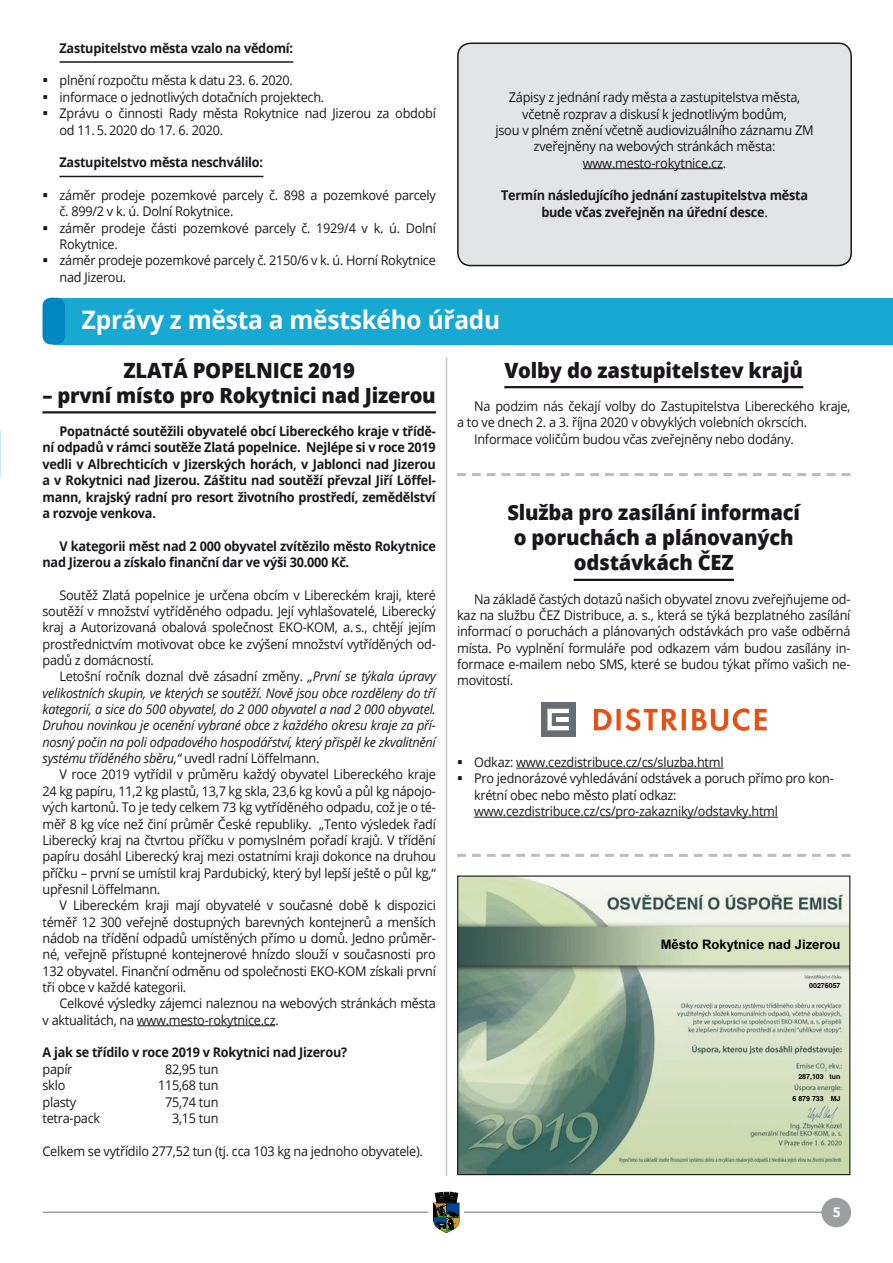
<style>
.page{position:relative;width:893px;height:1263px;background:#fff}
.page>*{position:absolute;margin:0;border:0;box-sizing:border-box;transform-origin:0 0}
.Nadpis_H1{font:700 25.5px "Open Sans";letter-spacing:-.01em;color:#fff;scale:.96 1}
.Nadpis_H2a{font:800 21px/25.2px "Open Sans";letter-spacing:-.01em;color:#1a171c;text-align:center;scale:.96 1}
.t1{font:700 15px "Source Sans Pro";color:#fff}
.AAA_Body_Text{font:13.35px/16.4px "Open Sans";letter-spacing:-.02em;color:#1a171c;scale:.95 1}
.AAA_Body_Text-2{font:700 13.35px/16.4px "Open Sans";letter-spacing:-.02em;color:#1a171c;text-align:justify;scale:.95 1}
.AAA_Body_Text-3{font:italic 13.35px/16.4px "Open Sans";letter-spacing:-.02em;color:#1a171c;text-align:justify;scale:.95 1}
.AAA_Neodsazený{font:13.35px/16.4px "Open Sans";letter-spacing:-.02em;color:#1a171c;text-align:center;scale:.96 1}
.AAA_Neodsazený-2{font:700 13.35px/16.4px "Open Sans";letter-spacing:-.02em;color:#1a171c;text-align:center;scale:.95 1}
.Nadpis_H8{font:700 13.35px "Open Sans";letter-spacing:-.02em;color:#1a171c;scale:.95 1}
.t2{font:700 13.05px "Arial";color:#010000}
.t3{font:700 7.05px "Helvetica";color:#010000}
.s1{font-weight:400}
.s2{font-style:normal}
</style>
<div class="page">
<hr style="left:43px;top:1211px;width:807px;height:2px;background:#9d9ea0">
<div style="left:429px;top:1192px;width:35px;height:42px;background:#fff"></div>
<svg style="left:433px;top:1192px;width:27px;height:41px"></svg>
<div style="left:821px;top:1198px;width:30px;height:29px;background:#9d9ea0;border-radius:50%"></div>
<hr style="left:60px;top:61px;width:233px;height:2px;background:#1a171c">
<hr style="left:60px;top:176px;width:203px;height:1px;background:#1a171c">
<div style="left:458px;top:43px;width:393px;height:223px;background:#e3e4e5;border-radius:13px"></div>
<hr style="left:583px;top:168px;width:140px;height:1px;background:#1a171c">
<div style="left:457px;top:43px;width:395px;height:223px;border:2px solid #1a171c;border-radius:13px"></div>
<div style="left:54px;top:298px;width:839px;height:46px;background:#18a9d3"></div>
<div style="left:43px;top:298px;width:22px;height:46px;background:#0087c1;border-radius:9px"></div>
<hr style="left:446px;top:357px;width:1px;height:819px;background:#c6c7c9">
<hr style="left:42px;top:411px;width:394px;height:2px;background:#1a171c">
<hr style="left:137px;top:1025px;width:138px;height:1px;background:#1a171c">
<hr style="left:504px;top:386px;width:299px;height:2px;background:#1a171c">
<hr style="left:574px;top:579px;width:160px;height:2px;background:#1a171c">
<hr style="left:516px;top:768px;width:207px;height:1px;background:#1a171c">
<hr style="left:474px;top:817px;width:304px;height:1px;background:#1a171c">
<svg style="left:457px;top:473px;width:393px;height:3px"></svg>
<svg style="left:457px;top:854px;width:393px;height:3px"></svg>
<img style="left:459px;top:877px;width:389px;height:296px">
<div style="left:457px;top:875px;width:393px;height:300px;border:1px solid #1a171c"></div>
<div style="left:541px;top:702px;width:34px;height:35px;background:#676d72"></div>
<svg style="left:547px;top:709px;width:22px;height:21px"></svg>
<div style="left:556px;top:717px;width:13px;height:5px;background:#fff"></div>
<svg style="left:594px;top:708px;width:173px;height:23px"></svg>
<p class="Nadpis_H8" style="left:60px;top:38px;width:247px">Zastupitelstvo města vzalo na vědomí:</p>
<p class="AAA_Body_Text" style="left:60px;top:72px;width:247px">plnění rozpočtu města k datu 23. 6. 2020.</p>
<p class="AAA_Body_Text" style="left:60px;top:88px;width:280px">informace o jednotlivých dotačních projektech.</p>
<p class="AAA_Body_Text" style="left:60px;top:105px;width:398px">Zprávu o činnosti Rady města Rokytnice nad Jizerou za období od 11. 5. 2020 do 17. 6. 2020.</p>
<p class="Nadpis_H8" style="left:60px;top:153px;width:216px">Zastupitelstvo města neschválilo:</p>
<p class="AAA_Body_Text" style="left:60px;top:187px;width:398px">záměr prodeje pozemkové parcely č. 898 a pozemkové parcely č. 899/2 v k. ú. Dolní Rokytnice.</p>
<p class="AAA_Body_Text" style="left:60px;top:219px;width:398px">záměr prodeje části pozemkové parcely č. 1929/4 v k. ú. Dolní<br>Rokytnice.</p>
<p class="AAA_Body_Text" style="left:60px;top:252px;width:398px">záměr prodeje pozemkové parcely č. 2150/6 v k. ú. Horní Rokytnice nad Jizerou.</p>
<p class="AAA_Neodsazený" style="left:495px;top:89px;width:333px">Zápisy z jednání rady města a zastupitelstva města, včetně rozprav a diskusí k jednotlivým bodům,<br>jsou v plném znění včetně audiovizuálního záznamu ZM zveřejněny na webových stránkách města: www.mesto-rokytnice.cz.</p>
<p class="AAA_Neodsazený-2" style="left:501px;top:187px;width:325px">Termín následujícího jednání zastupitelstva města bude včas zveřejněn na úřední desce<span class="s1">.</span></p>
<p class="Nadpis_H1" style="left:82px;top:302px;width:437px">Zprávy z města a městského úřadu</p>
<p class="Nadpis_H2a" style="left:123px;top:356px;width:243px">ZLATÁ POPELNICE 2019</p>
<p class="Nadpis_H2a" style="left:43px;top:381px;width:411px">– první místo pro Rokytnici nad Jizerou</p>
<p class="AAA_Body_Text-2" style="left:43px;top:423px;width:416px;text-indent:17px">Popatnácté soutěžili obyvatelé obcí Libereckého kraje v třídě&shy;ní odpadů v rámci soutěže Zlatá popelnice. Nejlépe si v roce 2019 vedli v Albrechticích v Jizerských horách, v Jablonci nad Jizerou a v Rokytnici nad Jizerou. Záštitu nad soutěží převzal Jiří Löffel&shy;mann, krajský radní pro resort životního prostředí, zemědělství a rozvoje venkova.</p>
<p class="AAA_Body_Text-2" style="left:43px;top:537px;width:416px;text-indent:17px">V kategorii měst nad 2 000 obyvatel zvítězilo město Rokytnice nad Jizerou a získalo finanční dar ve výši 30.000 Kč.</p>
<p class="AAA_Body_Text" style="left:43px;top:586px;width:416px;text-align:justify;text-indent:17px">Soutěž Zlatá popelnice je určena obcím v Libereckém kraji, které soutěží v množství vytříděného odpadu. Její vyhlašovatelé, Liberecký kraj a Autorizovaná obalová společnost EKO-KOM, a. s., chtějí jejím prostřednictvím motivovat obce ke zvýšení množství vytříděných od&shy;padů z domácností.</p>
<p class="AAA_Body_Text-3" style="left:43px;top:668px;width:416px;text-indent:17px"><span class="s2">Letošní ročník doznal dvě zásadní změny.</span> „První se týkala úpravy velikostních skupin, ve kterých se soutěží. Nově jsou obce rozděleny do tří kategorií, a sice do 500 obyvatel, do 2 000 obyvatel a nad 2 000 obyvatel.<br>Druhou novinkou je ocenění vybrané obce z každého okresu kraje za pří&shy;nosný počin na poli odpadového hospodářství, který přispěl ke zkvalitnění systému tříděného sběru,“ <span class="s2">uvedl radní Löffelmann.</span></p>
<p class="AAA_Body_Text" style="left:43px;top:766px;width:416px;text-align:justify;text-indent:17px">V roce 2019 vytřídil v průměru každý obyvatel Libereckého kraje 24 kg papíru, 11,2 kg plastů, 13,7 kg skla, 23,6 kg kovů a půl kg nápojo&shy;vých kartonů. To je tedy celkem 73 kg vytříděného odpadu, což je o té&shy;měř 8 kg více než činí průměr České republiky. „Tento výsledek řadí Liberecký kraj na čtvrtou příčku v pomyslném pořadí krajů. V třídění papíru dosáhl Liberecký kraj mezi ostatními kraji dokonce na druhou příčku – první se umístil kraj Pardubický, který byl lepší ještě o půl kg,“ upřesnil Löffelmann.</p>
<p class="AAA_Body_Text" style="left:43px;top:897px;width:416px;text-align:justify;text-indent:17px">V Libereckém kraji mají obyvatelé v současné době k dispozici téměř 12 300 veřejně dostupných barevných kontejnerů a menších nádob na třídění odpadů umístěných přímo u domů. Jedno průměr&shy;né, veřejně přístupné kontejnerové hnízdo slouží v současnosti pro 132 obyvatel. Finanční odměnu od společnosti EKO-KOM získali první tři obce v každé kategorii.</p>
<p class="AAA_Body_Text" style="left:43px;top:995px;width:416px;text-indent:17px">Celkové výsledky zájemci naleznou na webových stránkách města v aktualitách, na www.mesto-rokytnice.cz.</p>
<p class="AAA_Body_Text-2" style="left:43px;top:1044px;width:322px">A jak se třídilo v roce 2019 v Rokytnici nad Jizerou?</p>
<p class="AAA_Body_Text" style="left:43px;top:1060px;width:33px">papír</p>
<p class="AAA_Body_Text" style="left:165px;top:1060px;width:58px">82,95 tun</p>
<p class="AAA_Body_Text" style="left:43px;top:1077px;width:26px">sklo</p>
<p class="AAA_Body_Text" style="left:158px;top:1077px;width:65px">115,68 tun</p>
<p class="AAA_Body_Text" style="left:43px;top:1093px;width:37px">plasty</p>
<p class="AAA_Body_Text" style="left:165px;top:1093px;width:58px">75,74 tun</p>
<p class="AAA_Body_Text" style="left:43px;top:1109px;width:62px">tetra-pack</p>
<p class="AAA_Body_Text" style="left:172px;top:1109px;width:50px">3,15 tun</p>
<p class="AAA_Body_Text" style="left:43px;top:1142px;width:402px">Celkem se vytřídilo 277,52 tun (tj. cca 103 kg na jednoho obyvatele).</p>
<p class="Nadpis_H2a" style="left:504px;top:356px;width:313px">Volby do zastupitelstev krajů</p>
<p class="AAA_Body_Text" style="left:457px;top:397px;width:416px;text-indent:17px">Na podzim nás čekají volby do Zastupitelstva Libereckého kraje, a to ve dnech 2. a 3. října 2020 v obvyklých volebních okrscích.</p>
<p class="AAA_Body_Text" style="left:474px;top:430px;width:338px">Informace voličům budou včas zveřejněny nebo dodány.</p>
<p class="Nadpis_H2a" style="left:507px;top:498px;width:306px">Služba pro zasílání informací o poruchách a plánovaných odstávkách ČEZ</p>
<p class="AAA_Body_Text" style="left:457px;top:590px;width:416px;text-align:justify;text-indent:17px">Na základě častých dotazů našich obyvatel znovu zveřejňujeme od&shy;kaz na službu ČEZ Distribuce, a. s., která se týká bezplatného zasílání informací o poruchách a plánovaných odstávkách pro vaše odběrná místa. Po vyplnění formuláře pod odkazem vám budou zasílány in&shy;formace e-mailem nebo SMS, které se budou týkat přímo vašich ne&shy;movitostí.</p>
<p class="AAA_Body_Text" style="left:474px;top:754px;width:264px">Odkaz: www.cezdistribuce.cz/cs/sluzba.html</p>
<p class="AAA_Body_Text" style="left:474px;top:770px;width:380px">Pro jednorázové vyhledávání odstávek a poruch přímo pro kon&shy;krétní obec nebo město platí odkaz: www.cezdistribuce.cz/cs/pro-zakazniky/odstavky.html</p>
<p class="t2" style="left:661px;top:935px;width:181px">Město Rokytnice nad Jizerou</p>
<p class="t3" style="left:809px;top:981px;width:33px">00276057</p>
<p class="t3" style="left:798px;top:1072px;width:27px">287,103</p>
<p class="t3" style="left:792px;top:1094px;width:33px">6 879 733</p>
<p class="t3" style="left:829px;top:1072px;width:12px">tun</p>
<p class="t3" style="left:831px;top:1094px;width:11px">MJ</p>
<p class="t1" style="left:833px;top:1201px;width:9px">5</p>
</div>
